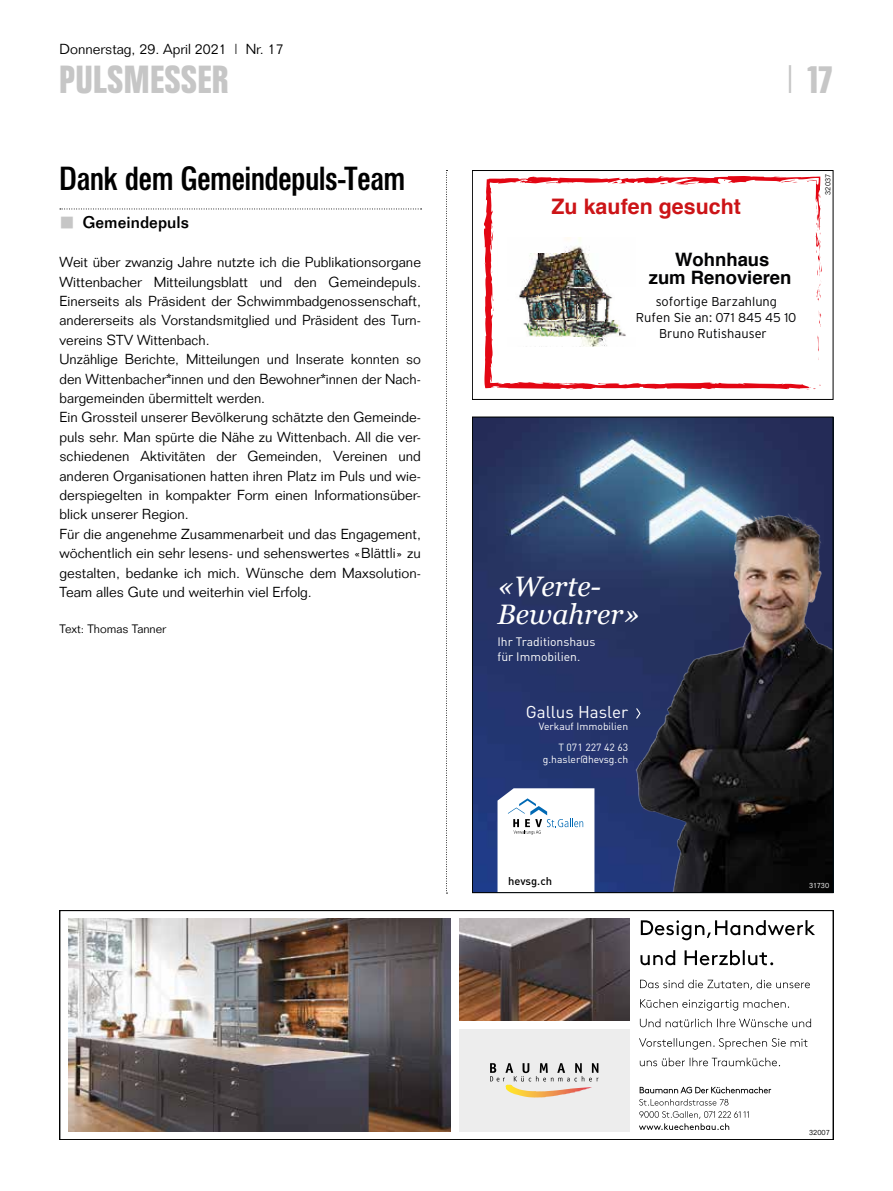
<style>
.page{position:relative;width:893px;height:1191px;background:#fff}
.page>*{position:absolute;margin:0;border:0;box-sizing:border-box;transform-origin:0 0}
.t1{font:700 39px "Folio Condensed BQ";letter-spacing:.02em;color:#c6c6c6}
.t2{font:500 33px "Folio Condensed BQ";color:#000}
.t3{font:italic 28.2px/28.2px "Georgia";color:#fff}
.t4{font:700 21.3px "Helvetica";color:#cc1417}
.t5{font:700 20.1px "Helvetica";color:#cc1417;scale:1.07 1}
.t6{font:700 18.45px/18.1px "Helvetica";color:#020203;text-align:center}
.t7{font:700 17.4px/17.1px "Helvetica";color:#020203;text-align:center;scale:1.07 1}
.t8{font:16.95px "DINOT";color:#fff}
.t9{font:500 16.5px "Folio";color:#000}
.t10{font:300 14.25px/19.4px "Folio";color:#000}
.t11{font:300 12.9px/15.8px "Interstate";color:#020203;text-align:center}
.t12{font:300 12.15px/14.5px "Interstate";color:#020203;text-align:center;scale:1.07 1}
.t13{font:12.15px/14.5px "DINOT";color:#fff}
.t14{font:300 12px "Folio";color:#000}
.t15{font:500 11.1px "DINOT";color:#000}
.t16{font:10.35px/20.2px "DINOT";color:#fff;text-align:right}
.t17{font:300 7.5px "Folio";color:#000}
.t18{font:300 7.5px "Folio";color:#fff}
.s1{font-family:"Folio";font-weight:300}
</style>
<div class="page">
<svg style="left:446px;top:170px;width:1px;height:723px"></svg>
<img style="left:474px;top:419px;width:357px;height:471px">
<img style="left:617px;top:485px;width:214px;height:405px">
<svg style="left:497px;top:788px;width:97px;height:102px"></svg>
<svg style="left:636px;top:708px;width:5px;height:10px"></svg>
<svg style="left:484px;top:176px;width:336px;height:213px"></svg>
<svg style="left:517px;top:180px;width:8px;height:4px"></svg>
<svg style="left:816px;top:190px;width:6px;height:112px"></svg>
<svg style="left:773px;top:176px;width:27px;height:7px"></svg>
<svg style="left:724px;top:179px;width:7px;height:5px"></svg>
<svg style="left:806px;top:383px;width:14px;height:7px"></svg>
<svg style="left:485px;top:262px;width:7px;height:11px"></svg>
<div style="left:472px;top:170px;width:361px;height:230px;border:1px solid #000"></div>
<svg style="left:498px;top:194px;width:306px;height:181px"></svg>
<div style="left:499px;top:347px;width:141px;height:28px;background:#fff"></div>
<img style="left:68px;top:918px;width:383px;height:213px">
<img style="left:459px;top:918px;width:170px;height:102px">
<div style="left:459px;top:1029px;width:170px;height:102px;background:#ededed"></div>
<svg style="left:490px;top:1063px;width:108px;height:34px"></svg>
<svg style="left:639px;top:1111px;width:110px;height:19px"></svg>
<svg style="left:639px;top:1099px;width:89px;height:6px"></svg>
<svg style="left:640px;top:1086px;width:131px;height:7px"></svg>
<svg style="left:640px;top:950px;width:133px;height:15px"></svg>
<svg style="left:641px;top:920px;width:174px;height:20px"></svg>
<svg style="left:640px;top:1057px;width:140px;height:9px"></svg>
<svg style="left:639px;top:1038px;width:168px;height:11px"></svg>
<svg style="left:640px;top:1018px;width:171px;height:9px"></svg>
<svg style="left:640px;top:999px;width:149px;height:11px"></svg>
<svg style="left:640px;top:979px;width:170px;height:10px"></svg>
<div style="left:60px;top:910px;width:773px;height:230px;border:1px solid #000"></div>
<svg style="left:60px;top:209px;width:362px;height:1px"></svg>
<p class="t10" style="left:60px;top:39px;width:226px">Donnerstag, 29. April 2021 | Nr. 17</p>
<h1 class="t1" style="left:60px;top:58px;width:171px">PULSMESSER</h1>
<h2 class="t2" style="left:60px;top:160px;width:347px">Dank dem Gemeindepuls-Team</h2>
<p class="t9" style="left:83px;top:213px;width:108px">Gemeindepuls</p>
<p class="t10" style="left:60px;top:252px;width:363px">Weit über zwanzig Jahre nutzte ich die Publikationsorgane Wittenbacher Mitteilungsblatt und den Gemeindepuls.<br>Einerseits als Präsident der Schwimmbadgenossenschaft, andererseits als Vorstandsmitglied und Präsident des Turn&shy;vereins STV Wittenbach.<br>Unzählige Berichte, Mitteilungen und Inserate konnten so den Wittenbacher*innen und den Bewohner*innen der Nach&shy;bargemeinden übermittelt werden.<br>Ein Grossteil unserer Bevölkerung schätzte den Gemeinde&shy;puls sehr. Man spürte die Nähe zu Wittenbach. All die ver&shy;schiedenen Aktivitäten der Gemeinden, Vereinen und anderen Organisationen hatten ihren Platz im Puls und wie&shy;derspiegelten in kompakter Form einen Informationsüber&shy;blick unserer Region.<br>Für die angenehme Zusammenarbeit und das Engagement, wöchentlich ein sehr lesens- und sehenswertes «Blättli» zu gestalten, bedanke ich mich. Wünsche dem Maxsolution-Team alles Gute und weiterhin viel Erfolg.</p>
<p class="t14" style="left:60px;top:621px;width:108px">Text: Thomas Tanner</p>
<h1 class="t1" style="left:786px;top:58px;width:49px"><span class="s1">|</span> 17</h1>
<h3 class="t4" style="left:551px;top:189px;width:191px">Zu kaufen gesucht</h3>
<p class="t6" style="left:649px;top:250px;width:144px">Wohnhaus<br>zum Renovieren</p>
<p class="t11" style="left:636px;top:294px;width:162px">sofortige Barzahlung<br>Rufen Sie an: 071 845 45 10<br>Bruno Rutishauser</p>
<h3 class="t5" style="left:552px;top:190px;width:180px">Zu kaufen gesucht</h3>
<p class="t7" style="left:650px;top:247px;width:135px">Wohnhaus<br>zum Renovieren</p>
<p class="t12" style="left:637px;top:289px;width:152px">sofortige Barzahlung<br>Rufen Sie an: 071 845 45 10</p>
<p class="t17" style="left:823px;top:195px;width:22px;rotate:-90deg">32037</p>
<h3 class="t3" style="left:497px;top:572px;width:144px">«Werte-<br>Bewahrer»</h3>
<p class="t13" style="left:497px;top:634px;width:99px">Ihr Traditionshaus für Immobilien.</p>
<p class="t8" style="left:526px;top:699px;width:104px">Gallus Hasler</p>
<p class="t16" style="left:539px;top:716px;width:91px">Verkauf Immobilien<br>T 071 227 42 63</p>
<p class="t16" style="left:543px;top:748px;width:87px">g.hasler@hevsg.ch</p>
<p class="t15" style="left:508px;top:872px;width:45px">hevsg.ch</p>
<p class="t18" style="left:809px;top:881px;width:22px">31730</p>
<p class="t17" style="left:809px;top:1127px;width:22px">32007</p>
</div>
